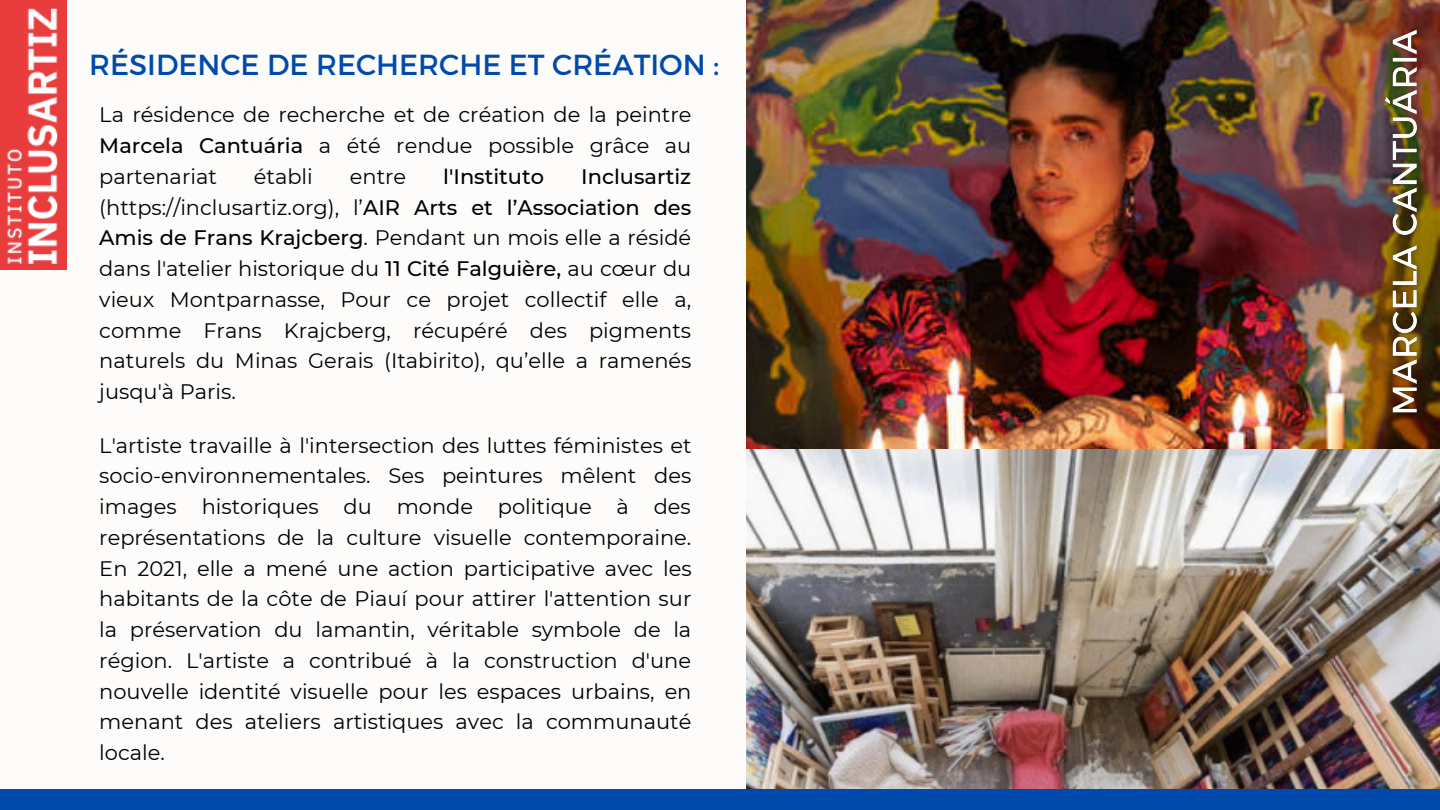
<style>
.page{position:relative;width:1440px;height:810px;background:#fdfcfa}
.page>*{position:absolute;margin:0;border:0;box-sizing:border-box;transform-origin:0 0}
.t1{font:29px "Montserrat";color:#004aad}
.t2{font:21px/30.8px "Montserrat";color:#000;text-align:justify}
.t3{font:500 21px "Montserrat";color:#000}
.s1{font-weight:500}
</style>
<div class="page">
<img style="left:747px;top:0;width:693px;height:789px">
<img style="left:0;top:0;width:67px;height:270px">
<img style="left:1375px;top:3px;width:59px;height:420px">
<div style="left:0;top:789px;width:1440px;height:21px;background:#004aad"></div>
<h1 class="t1" style="left:89px;top:46px;width:632px">RÉSIDENCE DE RECHERCHE ET CRÉATION :</h1>
<p class="t2" style="left:99px;top:99px;width:594px">La résidence de recherche et de création de la peintre <span class="s1">Marcela Cantuária</span> a été rendue possible grâce au partenariat</p>
<p class="t2" style="left:99px;top:161px;width:594px;text-indent:482px"><span class="s1">Inclusartiz </span>(https://inclusartiz.org), l’<span class="s1">AIR Arts et l’Association des Amis de Frans Krajcberg</span>. Pendant un mois elle a résidé dans l'atelier historique du <span class="s1">11 Cité Falguière,</span> au cœur du vieux Montparnasse, Pour ce projet collectif elle a, comme Frans Krajcberg, récupéré des pigments naturels du Minas Gerais (Itabirito), qu’elle a ramenés jusqu'à Paris.</p>
<p class="t2" style="left:254px;top:161px;width:61px">établi</p>
<p class="t2" style="left:350px;top:161px;width:58px">entre</p>
<p class="t3" style="left:443px;top:164px;width:102px">l'Instituto</p>
<p class="t2" style="left:99px;top:430px;width:594px">L'artiste travaille à l'intersection des luttes féministes et socio-environnementales. Ses peintures mêlent des images historiques du monde politique à des représentations de la culture visuelle contemporaine.<br>En 2021, elle a mené une action participative avec les habitants de la côte de Piauí pour attirer l'attention sur la préservation du lamantin, véritable symbole de la région. L'artiste a contribué à la construction d'une nouvelle identité visuelle pour les espaces urbains, en menant des ateliers artistiques avec la communauté locale.</p>
</div>
